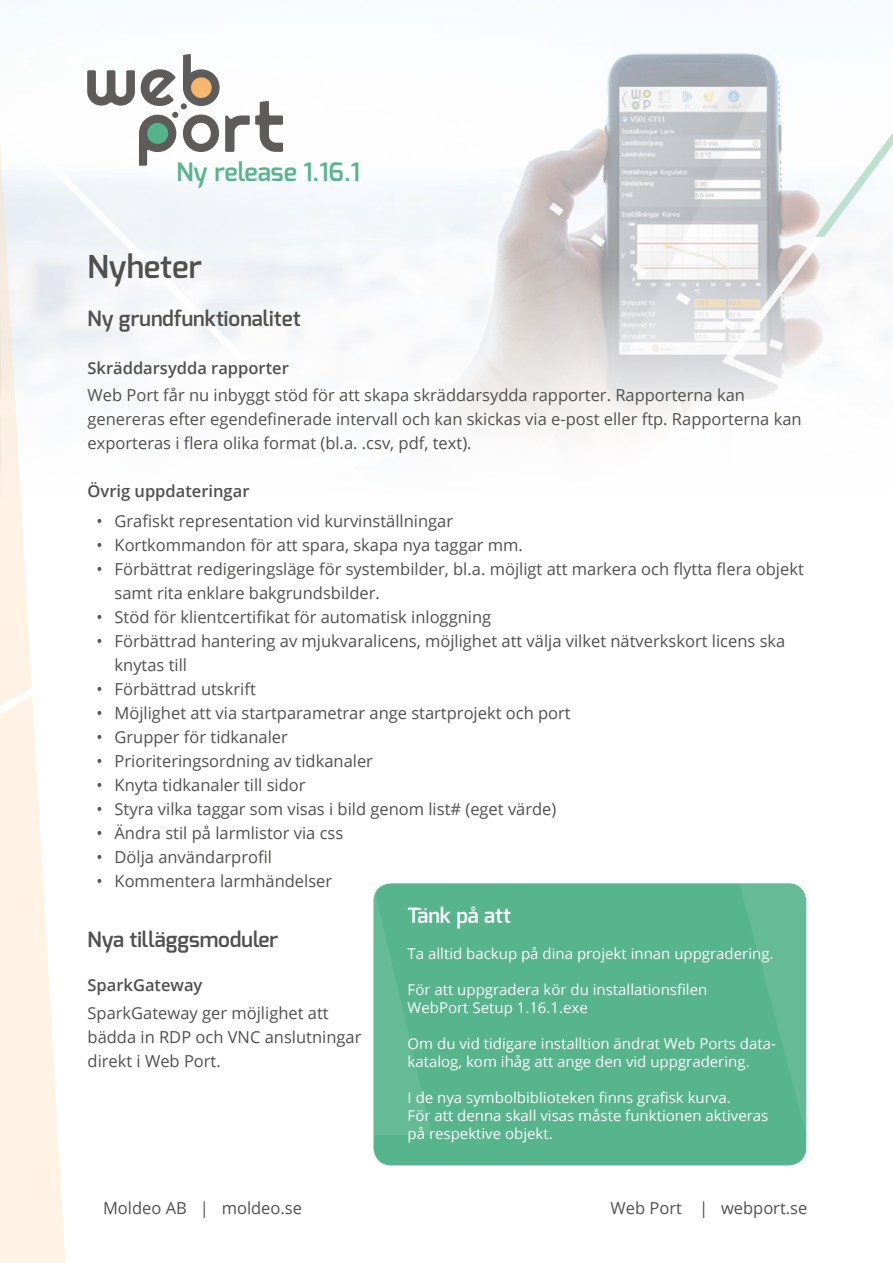
<style>
.page{position:relative;width:893px;height:1263px;background:#fff}
.page>*{position:absolute;margin:0;border:0;box-sizing:border-box;transform-origin:0 0}
.t1{font:600 31.5px "Exo";color:#50504f}
.t2{font:600 25.35px "Exo";color:#57b58c}
.t3{font:600 21px "Exo";color:#50504f}
.t4{font:600 21px "Exo";color:#fff}
.t5{font:16.5px/24px "Open Sans";color:#50504f}
.t6{font:600 16.5px "Open Sans";color:#50504f}
.t7{font:15px/18px "Open Sans";color:#fff}
</style>
<div class="page">
<svg style="left:454px;top:370px;width:268px;height:67px;fill:#f3f1f0"></svg>
<svg style="left:0;top:0;width:65px;height:1263px;fill:#fef3e5"></svg>
<svg style="left:0;top:72px;width:137px;height:663px"></svg>
<svg style="left:722px;top:52px;width:62px;height:348px;fill:#e9eaeb"></svg>
<svg style="left:16px;top:56px;width:877px;height:314px;fill:#f5f7f9"></svg>
<svg style="left:87px;top:54px;width:196px;height:112px"></svg>
<div style="left:373px;top:883px;width:433px;height:282px;background:#56b58c;border-radius:18px"></div>
<svg style="left:373px;top:883px;width:59px;height:252px"></svg>
<svg style="left:739px;top:883px;width:68px;height:252px"></svg>
<h2 class="t2" style="left:176px;top:161px;width:185px">Ny release 1.16.1</h2>
<h1 class="t1" style="left:88px;top:253px;width:116px">Nyheter</h1>
<p class="t3" style="left:88px;top:309px;width:215px">Ny grundfunktionalitet</p>
<p class="t6" style="left:88px;top:361px;width:203px">Skräddarsydda rapporter</p>
<p class="t5" style="left:88px;top:384px;width:716px">Web Port får nu inbyggt stöd för att skapa skräddarsydda rapporter. Rapporterna kan genereras efter egendeinerade intervall och kan skickas via e-post eller ftp. Rapporterna kan exporteras i lera olika format (bl.a. .csv, pdf, text).</p>
<p class="t6" style="left:88px;top:484px;width:163px">Övrig uppdateringar</p>
<p class="t5" style="left:97px;top:510px;width:358px">• Graiskt representation vid kurvinställningar</p>
<p class="t5" style="left:97px;top:534px;width:428px">• Kortkommandon för att spara, skapa nya taggar mm.</p>
<p class="t5" style="left:115px;top:558px;width:691px;text-indent:-18px">• Förbättrat redigeringsläge för systembilder, bl.a. möjligt att markera och lytta lera objekt samt rita enklare bakgrundsbilder.</p>
<p class="t5" style="left:97px;top:606px;width:396px">• Stöd för klientcertiikat för automatisk inloggning</p>
<p class="t5" style="left:115px;top:630px;width:672px;text-indent:-18px">• Förbättrad hantering av mjukvaralicens, möjlighet att välja vilket nätverkskort licens ska knytas till</p>
<p class="t5" style="left:97px;top:678px;width:161px">• Förbättrad utskrift</p>
<p class="t5" style="left:97px;top:702px;width:476px">• Möjlighet att via startparametrar ange startprojekt och port</p>
<p class="t5" style="left:97px;top:726px;width:193px">• Grupper för tidkanaler</p>
<p class="t5" style="left:97px;top:750px;width:278px">• Prioriteringsordning av tidkanaler</p>
<p class="t5" style="left:97px;top:774px;width:211px">• Knyta tidkanaler till sidor</p>
<p class="t5" style="left:97px;top:798px;width:461px">• Styra vilka taggar som visas i bild genom list# (eget värde)</p>
<p class="t5" style="left:97px;top:822px;width:248px">• Ändra stil på larmlistor via css</p>
<p class="t5" style="left:97px;top:846px;width:177px">• Dölja användarproil</p>
<p class="t5" style="left:97px;top:870px;width:237px">• Kommentera larmhändelser</p>
<p class="t3" style="left:88px;top:930px;width:192px">Nya tilläggsmoduler</p>
<p class="t6" style="left:88px;top:978px;width:116px">SparkGateway</p>
<p class="t5" style="left:88px;top:1001px;width:275px">SparkGateway ger möjlighet att bädda in RDP och VNC anslutningar direkt i Web Port.</p>
<p class="t4" style="left:408px;top:907px;width:105px">Tänk på att</p>
<p class="t7" style="left:408px;top:944px;width:367px">Ta alltid backup på dina projekt innan uppgradering.</p>
<p class="t7" style="left:408px;top:980px;width:301px">För att uppgradera kör du installationsilen<br>WebPort Setup 1.16.1.exe</p>
<p class="t7" style="left:408px;top:1036px;width:370px">Om du vid tidigare installtion ändrat Web Ports data&shy;katalog, kom ihåg att ange den vid uppgradering.</p>
<p class="t7" style="left:408px;top:1088px;width:362px">I de nya symbolbiblioteken inns graisk kurva.<br>För att denna skall visas måste funktionen aktiveras på respektive objekt.</p>
<p class="t5" style="left:103px;top:1197px;width:200px">Moldeo AB | moldeo.se</p>
<p class="t5" style="left:611px;top:1197px;width:198px">Web Port | webport.se</p>
</div>
